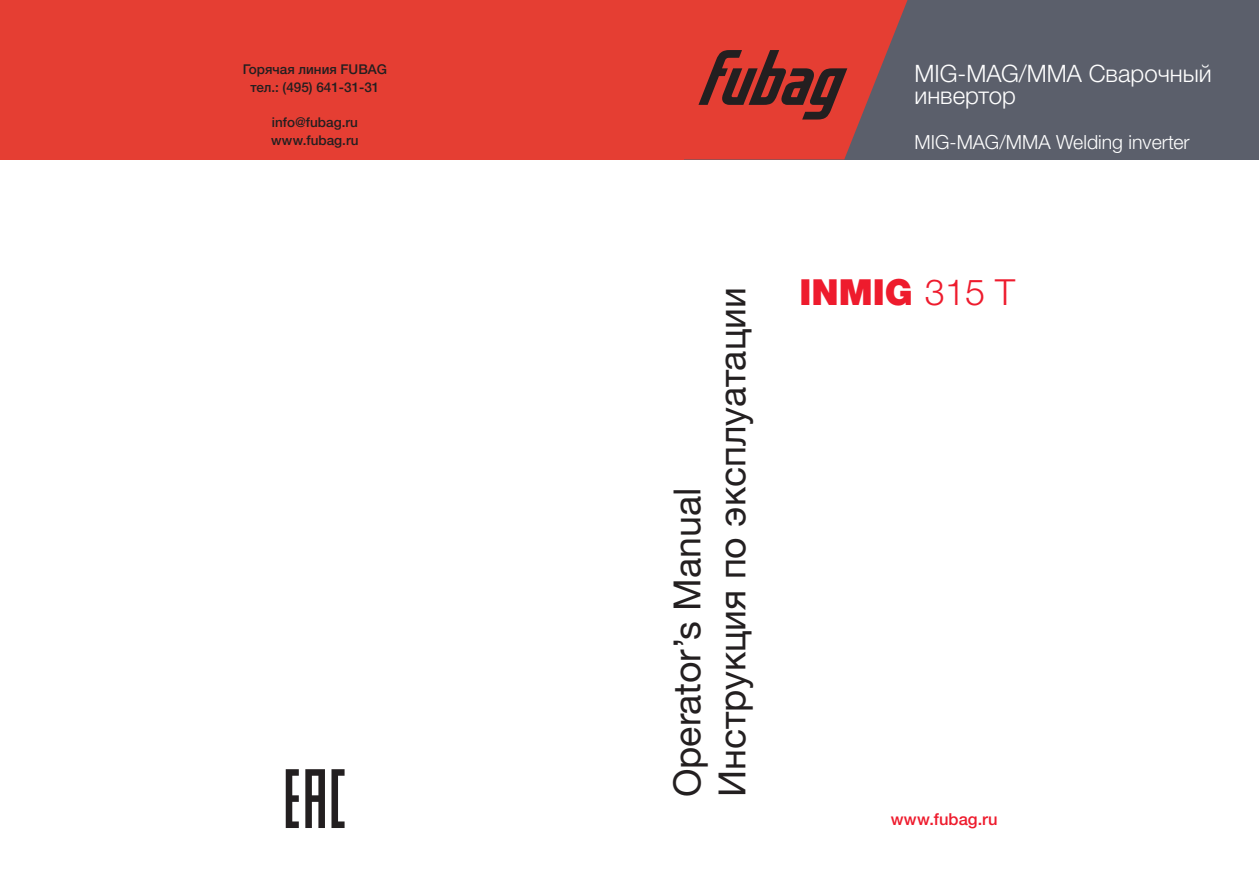
<style>
.page{position:relative;width:1259px;height:893px;background:#fff}
.page>*{position:absolute;margin:0;border:0;box-sizing:border-box;transform-origin:0 0}
.t1{font:37.5px "Helvetica Neue LTW1 G";color:#231f20}
.t2{font:900 36px "Helvetica Neue LTW1 G";color:#ee1b2d}
.t3{font:300 24px/22.5px "Helvetica Neue LTW1 G";color:#fff}
.t4{font:300 19.5px "Helvetica Neue LTW1 G";color:#fff}
.Текст{font:500 16.5px "Helvetica Neue LTW1 G";color:#ee1b2d}
.Текст-2{font:500 13.5px "Helvetica Neue LTW1 G";color:#231f20}
.s1{font-weight:300}
</style>
<div class="page">
<div style="left:0;top:0;width:685px;height:159px;background:#e53e33"></div>
<div style="left:685px;top:0;width:574px;height:159px;background:#5b5f6b"></div>
<svg style="left:685px;top:0;width:222px;height:159px"></svg>
<svg style="left:286px;top:769px;width:58px;height:59px"></svg>
<p class="Текст-2" style="left:243px;top:61px;width:145px">Горячая линия FUBAG</p>
<p class="Текст-2" style="left:250px;top:79px;width:131px">тел.: (495) 641-31-31</p>
<p class="Текст-2" style="left:272px;top:114px;width:88px">info@fubag.ru</p>
<p class="Текст-2" style="left:271px;top:132px;width:89px">www.fubag.ru</p>
<p class="t3" style="left:914px;top:62px;width:299px">MIG-MAG/MMA Сварочный инвертор</p>
<p class="t4" style="left:914px;top:130px;width:277px">MIG-MAG/MMA Welding inverter</p>
<p class="t1" style="left:664px;top:797px;width:311px;rotate:-90deg">Operator’s Manual</p>
<p class="t1" style="left:709px;top:797px;width:511px;rotate:-90deg">Инструкция по эксплуатации</p>
<p class="t2" style="left:799px;top:270px;width:217px">INMIG <span class="s1">315 T</span></p>
<p class="Текст" style="left:891px;top:809px;width:108px">www.fubag.ru</p>
</div>
